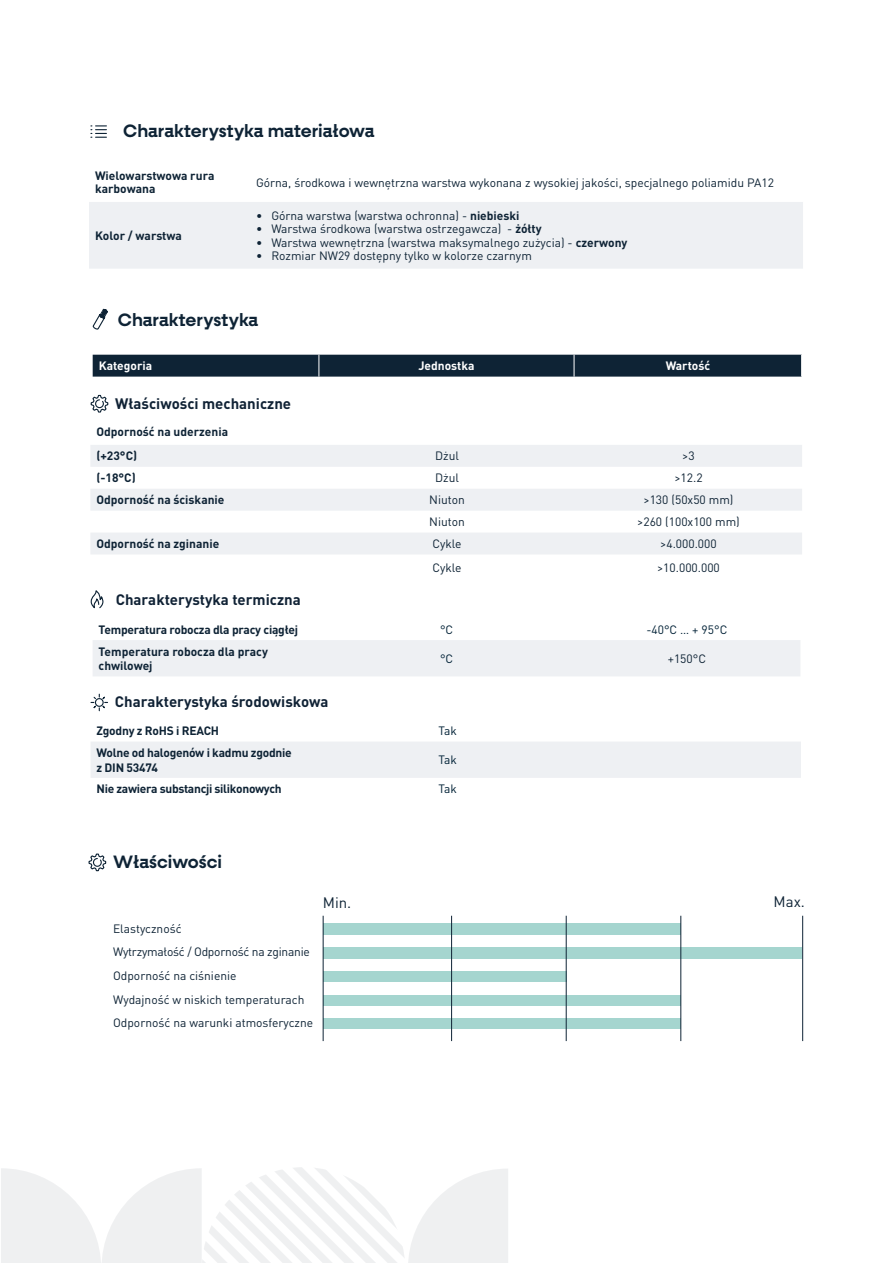
<style>
.page{position:relative;width:893px;height:1263px;background:#fff}
.page>*{position:absolute;margin:0;border:0;box-sizing:border-box;transform-origin:0 0}
.t1{font:600 18px "Fractul";color:#0e2335}
.t2{font:700 15px "DIN Pro";color:#102235}
.t3{font:15px "DIN Pro";color:#0e2335}
.t4{font:12px "DIN Pro";color:#0e2335}
.t5{font:700 12px/14.4px "DIN Pro";letter-spacing:-.01em;color:#0e2335}
.t6{font:12px "DIN Pro";letter-spacing:-.02em;color:#0e2335}
.t7{font:700 12px "DIN Pro";color:#fff}
.t8{font:12px "DIN Pro";color:#002136}
.s1{font-weight:700}
</style>
<div class="page">
<svg style="left:1px;top:1167px;width:507px;height:96px"></svg>
<div style="left:89px;top:202px;width:714px;height:67px;background:#eef0f3"></div>
<svg style="left:91px;top:125px;width:15px;height:13px"></svg>
<svg style="left:90px;top:445px;width:712px;height:109px;fill:#eef0f3"></svg>
<div style="left:93px;top:640px;width:707px;height:36px;background:#eef0f3"></div>
<div style="left:91px;top:742px;width:710px;height:36px;background:#eef0f3"></div>
<svg style="left:90px;top:394px;width:19px;height:19px"></svg>
<svg style="left:92px;top:308px;width:16px;height:22px"></svg>
<div style="left:93px;top:355px;width:708px;height:22px;background:#0e2335"></div>
<svg style="left:90px;top:591px;width:14px;height:18px"></svg>
<svg style="left:90px;top:693px;width:18px;height:19px"></svg>
<div style="left:323px;top:923px;width:358px;height:11px;background:#a5d5cf"></div>
<div style="left:323px;top:947px;width:479px;height:11px;background:#a5d5cf"></div>
<div style="left:323px;top:971px;width:244px;height:11px;background:#a5d5cf"></div>
<div style="left:323px;top:994px;width:358px;height:11px;background:#a5d5cf"></div>
<div style="left:323px;top:1018px;width:358px;height:10px;background:#a5d5cf"></div>
<svg style="left:88px;top:853px;width:19px;height:19px"></svg>
<hr style="left:802px;top:916px;width:1px;height:125px;background:#0e2335">
<hr style="left:323px;top:916px;width:1px;height:125px;background:#0e2335">
<hr style="left:566px;top:916px;width:1px;height:125px;background:#0e2335">
<hr style="left:680px;top:916px;width:1px;height:125px;background:#0e2335">
<hr style="left:451px;top:916px;width:1px;height:125px;background:#0e2335">
<h1 class="t1" style="left:123px;top:121px;width:253px">Charakterystyka materiałowa</h1>
<p class="t5" style="left:95px;top:168px;width:121px;line-height:13.5px">Wielowarstwowa rura karbowana</p>
<p class="t4" style="left:256px;top:175px;width:519px">Górna, środkowa i wewnętrzna warstwa wykonana z wysokiej jakości, specjalnego poliamidu PA12</p>
<p class="t5" style="left:95px;top:228px;width:89px">Kolor / warstwa</p>
<p class="t4" style="left:256px;top:208px;width:265px">• Górna warstwa (warstwa ochronna) - <span class="s1">niebieski</span></p>
<p class="t4" style="left:256px;top:221px;width:287px">• Warstwa środkowa (warstwa ostrzegawcza) - <span class="s1">żółty</span></p>
<p class="t4" style="left:256px;top:235px;width:373px">• Warstwa wewnętrzna (warstwa maksymalnego zużycia) - <span class="s1">czerwony</span></p>
<p class="t4" style="left:256px;top:248px;width:277px">• Rozmiar NW29 dostępny tylko w kolorze czarnym</p>
<h1 class="t1" style="left:118px;top:309px;width:142px">Charakterystyka</h1>
<p class="t7" style="left:99px;top:358px;width:55px">Kategoria</p>
<p class="t7" style="left:418px;top:358px;width:58px">Jednostka</p>
<p class="t7" style="left:666px;top:358px;width:46px">Wartość</p>
<p class="t2" style="left:115px;top:394px;width:177px">Właściwości mechaniczne</p>
<p class="t5" style="left:96px;top:419px;width:133px;line-height:24.2px">Odporność na uderzenia (+23°C)</p>
<p class="t4" style="left:435px;top:448px;width:25px">Dżul</p>
<p class="t4" style="left:682px;top:448px;width:14px">&gt;3</p>
<p class="t5" style="left:96px;top:470px;width:41px">(-18°C)</p>
<p class="t4" style="left:435px;top:470px;width:25px">Dżul</p>
<p class="t4" style="left:674px;top:470px;width:30px">&gt;12.2</p>
<p class="t5" style="left:96px;top:492px;width:130px">Odporność na ściskanie</p>
<p class="t4" style="left:429px;top:492px;width:37px">Niuton</p>
<p class="t4" style="left:643px;top:492px;width:92px">&gt;130 (50x50 mm)</p>
<p class="t4" style="left:429px;top:514px;width:37px">Niuton</p>
<p class="t4" style="left:637px;top:514px;width:104px">&gt;260 (100x100 mm)</p>
<p class="t5" style="left:96px;top:536px;width:124px">Odporność na zginanie</p>
<p class="t4" style="left:432px;top:536px;width:31px">Cykle</p>
<p class="t4" style="left:660px;top:536px;width:58px">&gt;4.000.000</p>
<p class="t4" style="left:432px;top:560px;width:31px">Cykle</p>
<p class="t4" style="left:657px;top:560px;width:64px">&gt;10.000.000</p>
<p class="t2" style="left:116px;top:590px;width:187px">Charakterystyka termiczna</p>
<p class="t5" style="left:99px;top:622px;width:201px">Temperatura robocza dla pracy ciągłej</p>
<p class="t8" style="left:440px;top:622px;width:15px">°C</p>
<p class="t8" style="left:646px;top:622px;width:82px">-40°C … + 95°C</p>
<p class="t5" style="left:99px;top:644px;width:171px">Temperatura robocza dla pracy chwilowej</p>
<p class="t8" style="left:440px;top:651px;width:15px">°C</p>
<p class="t4" style="left:668px;top:651px;width:40px">+150°C</p>
<p class="t2" style="left:115px;top:692px;width:215px">Charakterystyka środowiskowa</p>
<p class="t5" style="left:97px;top:723px;width:124px">Zgodny z RoHS i REACH</p>
<p class="t8" style="left:439px;top:723px;width:20px">Tak</p>
<p class="t5" style="left:97px;top:745px;width:197px">Wolne od halogenów i kadmu zgodnie z DIN 53474</p>
<p class="t8" style="left:439px;top:752px;width:20px">Tak</p>
<p class="t5" style="left:97px;top:781px;width:187px">Nie zawiera substancji silikonowych</p>
<p class="t8" style="left:439px;top:781px;width:20px">Tak</p>
<h1 class="t1" style="left:113px;top:851px;width:111px">Właściwości</h1>
<p class="t4" style="left:113px;top:921px;width:70px">Elastyczność</p>
<p class="t6" style="left:113px;top:944px;width:198px">Wytrzymałość / Odporność na zginanie</p>
<p class="t4" style="left:113px;top:992px;width:193px">Wydajność w niskich temperaturach</p>
<p class="t4" style="left:113px;top:968px;width:125px">Odporność na ciśnienie</p>
<p class="t4" style="left:113px;top:1015px;width:202px">Odporność na warunki atmosferyczne</p>
<p class="t3" style="left:323px;top:893px;width:30px">Min.</p>
<p class="t3" style="left:773px;top:892px;width:33px">Max.</p>
</div>
